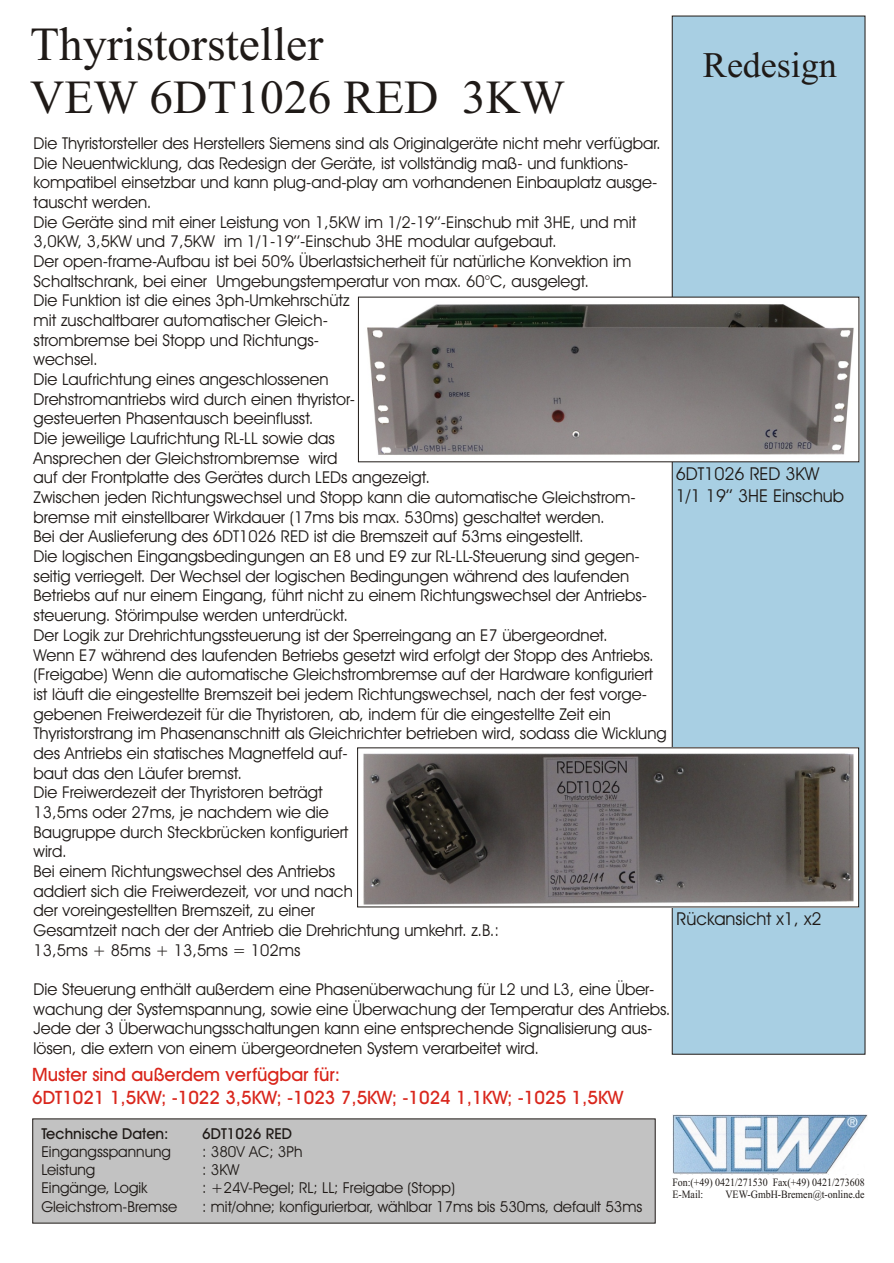
<style>
.page{position:relative;width:894px;height:1263px;background:#fff}
.page>*{position:absolute;margin:0;border:0;box-sizing:border-box;transform-origin:0 0}
.t1{font:47.55px/52.7px "Times New Roman";color:#1f1a17}
.t2{font:36px "Times New Roman";color:#1f1a17}
.t3{font:18.45px/22.2px "Avant Garde Md BT";color:#d9261c}
.t4{font:17.85px/21.5px "Avant Garde Bk BT";color:#1f1a17}
.t5{font:16.35px/19.6px "Avant Garde Bk BT";color:#1f1a17}
.t6{font:15.15px/18.1px "Avant Garde Bk BT";color:#1f1a17}
.t7{font:15.15px "Avant Garde Md BT";color:#1f1a17}
.t8{font:11.1px/12.3px "Times New Roman";color:#1f1a17;scale:.89 1}
</style>
<div class="page">
<div style="left:672px;top:16px;width:193px;height:1038px;background:#a8cfe3;border:1px solid #1f1a17"></div>
<img style="left:673px;top:1114px;width:194px;height:59px">
<div style="left:33px;top:1119px;width:622px;height:104px;background:#c2c2c2"></div>
<img style="left:367px;top:299px;width:490px;height:161px">
<img style="left:363px;top:750px;width:494px;height:155px">
<h1 class="t1" style="left:30px;top:23px;width:536px">Thyristorsteller<br>VEW 6DT1026 RED 3KW</h1>
<h2 class="t2" style="left:703px;top:52px;width:135px">Redesign</h2>
<p class="t5" style="left:34px;top:135px;width:635px">Die Thyristorsteller des Herstellers Siemens sind als Originalgeräte nicht mehr verfügbar.<br>Die Neuentwicklung, das Redesign der Geräte, ist vollständig maß- und funktions&shy;kompatibel einsetzbar und kann plug-and-play am vorhandenen Einbauplatz ausge&shy;tauscht werden.<br>Die Geräte sind mit einer Leistung von 1,5KW im 1/2-19’’-Einschub mit 3HE, und mit 3,0KW, 3,5KW und 7,5KW im 1/1-19’’-Einschub 3HE modular aufgebaut.<br>Der open-frame-Aufbau ist bei 50% Überlastsicherheit für natürliche Konvektion im Schaltschrank, bei einer Umgebungstemperatur von max. 60°C, ausgelegt.<br>Die Funktion ist die eines 3ph-Umkehrschütz<br>mit zuschaltbarer automatischer Gleich-<br>strombremse bei Stopp und Richtungs-<br>wechsel.<br>Die Laufrichtung eines angeschlossenen<br>Drehstromantriebs wird durch einen thyristor-<br>gesteuerten Phasentausch beeinflusst.<br>Die jeweilige Laufrichtung RL-LL sowie das<br>Ansprechen der Gleichstrombremse wird<br>auf der Frontplatte des Gerätes durch LEDs angezeigt.<br>Zwischen jeden Richtungswechsel und Stopp kann die automatische Gleichstrom&shy;bremse mit einstellbarer Wirkdauer (17ms bis max. 530ms) geschaltet werden.<br>Bei der Auslieferung des 6DT1026 RED ist die Bremszeit auf 53ms eingestellt.<br>Die logischen Eingangsbedingungen an E8 und E9 zur RL-LL-Steuerung sind gegen&shy;seitig verriegelt. Der Wechsel der logischen Bedingungen während des laufenden Betriebs auf nur einem Eingang, führt nicht zu einem Richtungswechsel der Antriebs&shy;steuerung. Störimpulse werden unterdrückt.<br>Der Logik zur Drehrichtungssteuerung ist der Sperreingang an E7 übergeordnet.<br>Wenn E7 während des laufenden Betriebs gesetzt wird erfolgt der Stopp des Antriebs. (Freigabe) Wenn die automatische Gleichstrombremse auf der Hardware konfiguriert ist läuft die eingestellte Bremszeit bei jedem Richtungswechsel, nach der fest vorge&shy;gebenen Freiwerdezeit für die Thyristoren, ab, indem für die eingestellte Zeit ein Thyristorstrang im Phasenanschnitt als Gleichrichter betrieben wird, sodass die Wicklung des Antriebs ein statisches Magnetfeld auf-<br>baut das den Läufer bremst.<br>Die Freiwerdezeit der Thyristoren beträgt<br>13,5ms oder 27ms, je nachdem wie die<br>Baugruppe durch Steckbrücken konfiguriert<br>wird.<br>Bei einem Richtungswechsel des Antriebs<br>addiert sich die Freiwerdezeit, vor und nach<br>der voreingestellten Bremszeit, zu einer<br>Gesamtzeit nach der der Antrieb die Drehrichtung umkehrt. z.B.:<br>13,5ms + 85ms + 13,5ms = 102ms</p>
<p class="t5" style="left:34px;top:981px;width:638px">Die Steuerung enthält außerdem eine Phasenüberwachung für L2 und L3, eine Über&shy;wachung der Systemspannung, sowie eine Überwachung der Temperatur des Antriebs.<br>Jede der 3 Überwachungsschaltungen kann eine entsprechende Signalisierung aus&shy;lösen, die extern von einem übergeordneten System verarbeitet wird.</p>
<p class="t4" style="left:676px;top:465px;width:170px">6DT1026 RED 3KW<br>1/1 19’’ 3HE Einschub</p>
<p class="t4" style="left:677px;top:910px;width:146px">Rückansicht x1, x2</p>
<p class="t3" style="left:32px;top:1065px;width:593px">Muster sind außerdem verfügbar für:<br>6DT1021 1,5KW; -1022 3,5KW; -1023 7,5KW; -1024 1,1KW; -1025 1,5KW</p>
<p class="t7" style="left:41px;top:1128px;width:129px">Technische Daten:</p>
<p class="t6" style="left:41px;top:1144px;width:137px">Eingangsspannung<br>Leistung<br>Eingänge, Logik<br>Gleichstrom-Bremse</p>
<p class="t7" style="left:202px;top:1128px;width:91px">6DT1026 RED</p>
<p class="t6" style="left:202px;top:1144px;width:442px">: 380V AC; 3Ph<br>: 3KW<br>: +24V-Pegel; RL; LL; Freigabe (Stopp)<br>: mit/ohne; konfigurierbar, wählbar 17ms bis 530ms, default 53ms</p>
<p class="t8" style="left:672px;top:1177px;width:218px">Fon:(+49) 0421/271530 Fax(+49) 0421/273608<br>E-Mail:</p>
<p class="t8" style="left:725px;top:1190px;width:158px">VEW-GmbH-Bremen@t-online.de</p>
</div>
